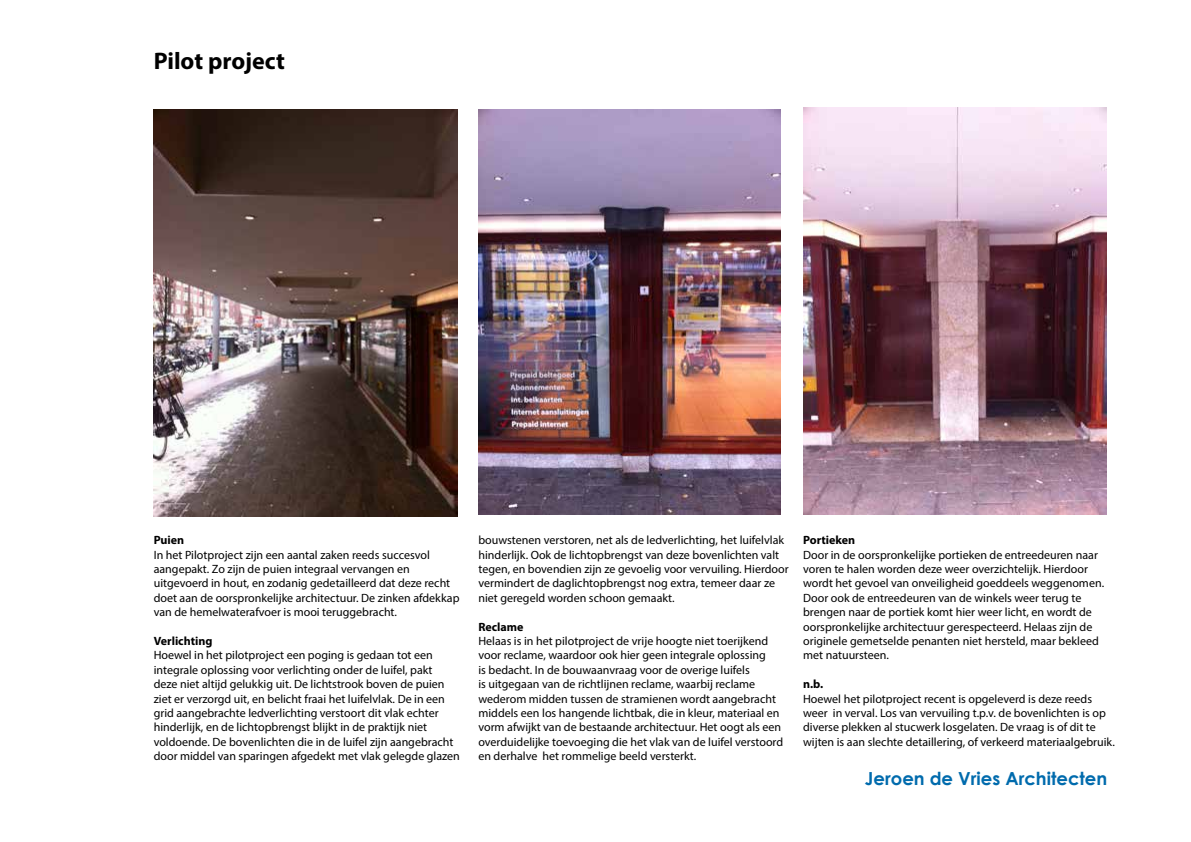
<style>
.page{position:relative;width:1191px;height:842px;background:#fff}
.page>*{position:absolute;margin:0;border:0;box-sizing:border-box;transform-origin:0 0}
.t1{font:700 24px "Myriad Pro";color:#000}
.t2{font:700 18px "Century Gothic";color:#006bad}
.t3{font:12px/14.4px "Myriad Pro";color:#000}
.t4{font:700 12px "Myriad Pro";color:#000}
</style>
<div class="page">
<img style="left:803px;top:108px;width:303px;height:406px">
<img style="left:478px;top:110px;width:303px;height:404px">
<img style="left:154px;top:110px;width:303px;height:406px">
<h1 class="t1" style="left:154px;top:45px;width:133px">Pilot project</h1>
<p class="t4" style="left:154px;top:532px;width:32px">Puien</p>
<p class="t3" style="left:154px;top:547px;width:307px">In het Pilotproject zijn een aantal zaken reeds succesvol aangepakt. Zo zijn de puien integraal vervangen en uitgevoerd in hout, en zodanig gedetailleerd dat deze recht doet aan de oorspronkelijke architectuur. De zinken afdekkap van de hemelwaterafvoer is mooi teruggebracht.</p>
<p class="t4" style="left:154px;top:633px;width:60px">Verlichting</p>
<p class="t3" style="left:154px;top:648px;width:308px">Hoewel in het pilotproject een poging is gedaan tot een integrale oplossing voor verlichting onder de luifel, pakt<br>deze niet altijd gelukkig uit. De lichtstrook boven de puien ziet er verzorgd uit, en belicht fraai het luifelvlak. De in een grid aangebrachte ledverlichting verstoort dit vlak echter hinderlijk, en de lichtopbrengst blijkt in de praktijk niet voldoende. De bovenlichten die in de luifel zijn aangebracht door middel van sparingen afgedekt met vlak gelegde glazen</p>
<p class="t3" style="left:478px;top:533px;width:312px">bouwstenen verstoren, net als de ledverlichting, het luifelvlak hinderlijk. Ook de lichtopbrengst van deze bovenlichten valt tegen, en bovendien zijn ze gevoelig voor vervuiling. Hierdoor vermindert de daglichtopbrengst nog extra, temeer daar ze niet geregeld worden schoon gemaakt.</p>
<p class="t4" style="left:478px;top:619px;width:47px">Reclame</p>
<p class="t3" style="left:478px;top:633px;width:306px">Helaas is in het pilotproject de vrije hoogte niet toerijkend voor reclame, waardoor ook hier geen integrale oplossing<br>is bedacht. In de bouwaanvraag voor de overige luifels<br>is uitgegaan van de richtlijnen reclame, waarbij reclame wederom midden tussen de stramienen wordt aangebracht middels een los hangende lichtbak, die in kleur, materiaal en vorm afwijkt van de bestaande architectuur. Het oogt als een overduidelijke toevoeging die het vlak van de luifel verstoord en derhalve het rommelige beeld versterkt.</p>
<p class="t4" style="left:803px;top:532px;width:54px">Portieken</p>
<p class="t3" style="left:803px;top:547px;width:302px">Door in de oorspronkelijke portieken de entreedeuren naar voren te halen worden deze weer overzichtelijk. Hierdoor wordt het gevoel van onveiligheid goeddeels weggenomen.<br>Door ook de entreedeuren van de winkels weer terug te brengen naar de portiek komt hier weer licht, en wordt de oorspronkelijke architectuur gerespecteerd. Helaas zijn de originele gemetselde penanten niet hersteld, maar bekleed met natuursteen.</p>
<p class="t4" style="left:803px;top:676px;width:22px">n.b.</p>
<p class="t3" style="left:803px;top:691px;width:313px">Hoewel het pilotproject recent is opgeleverd is deze reeds weer in verval. Los van vervuiling t.p.v. de bovenlichten is op diverse plekken al stucwerk losgelaten. De vraag is of dit te wijten is aan slechte detaillering, of verkeerd materiaalgebruik.</p>
<h2 class="t2" style="left:865px;top:767px;width:244px">Jeroen de Vries Architecten</h2>
</div>
